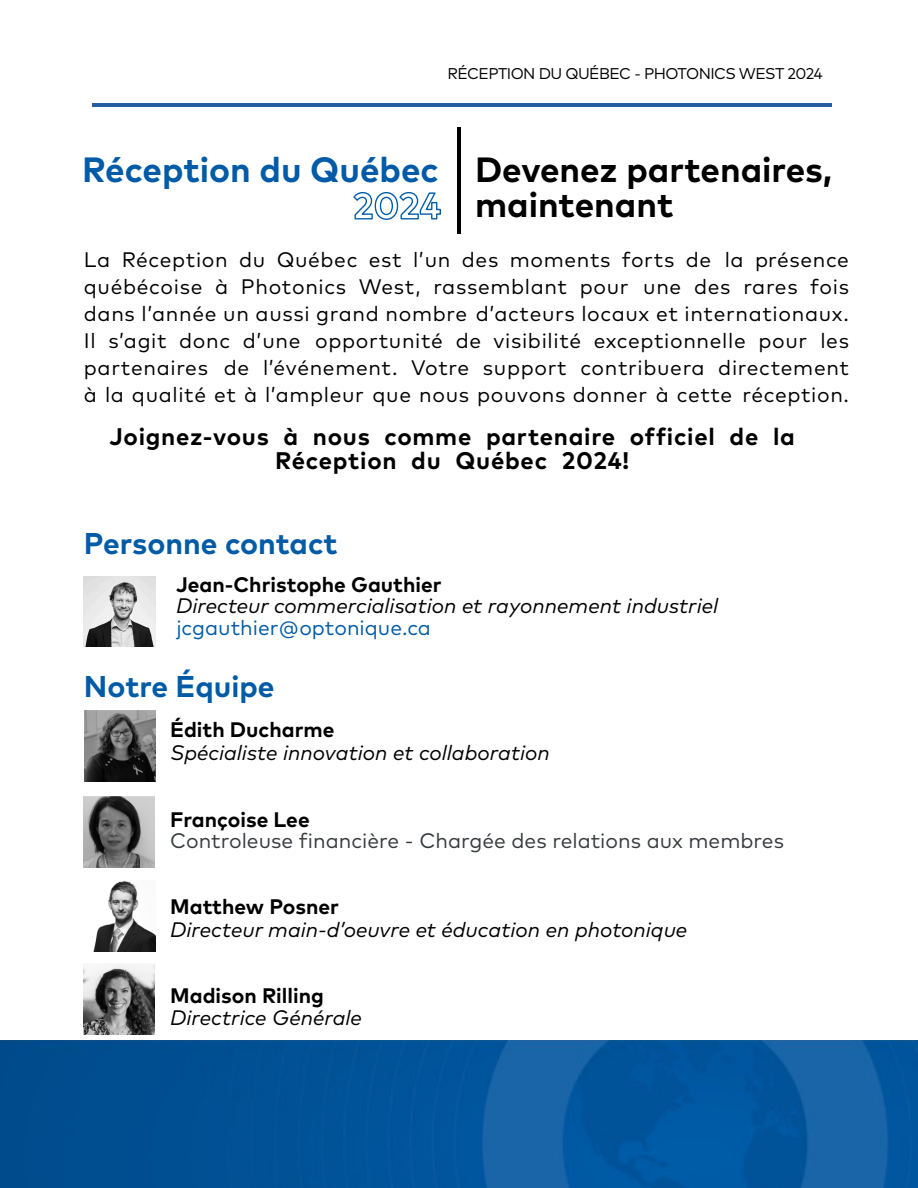
<style>
.page{position:relative;width:918px;height:1188px;background:#fff}
.page>*{position:absolute;margin:0;border:0;box-sizing:border-box;transform-origin:0 0}
.t1{font:700 35.1px/35.1px "Mark Pro";color:#000}
.t2{font:700 30px "Mark Pro";color:#005ba6}
.t3{font:700 24px/24px "Mark Pro";letter-spacing:.03em;color:#000;text-align:center}
.t4{font:21px/27px "Mark Pro";letter-spacing:.03em;color:#000;text-align:justify}
.t5{font:italic 21px "Mark Pro";color:#000}
.t6{font:700 21px "Mark Pro";color:#000}
.t7{font:21px "Mark Pro";color:#373b3f}
.t8{font:21px "Mark Pro";color:#005ba6}
.t9{font:15.6px "Mark Pro";letter-spacing:-.04em;color:#000}
.s1{color:#005ba7}
.s2{font-size:36.75px;color:#005ba7}
</style>
<div class="page">
<hr style="left:93px;top:103px;width:739px;height:4px;background:#255ca2">
<img style="left:0;top:1040px;width:918px;height:148px">
<img style="left:84px;top:964px;width:70px;height:71px">
<img style="left:84px;top:796px;width:71px;height:72px">
<img style="left:93px;top:880px;width:63px;height:71px">
<img style="left:84px;top:711px;width:71px;height:71px">
<hr style="left:457px;top:127px;width:4px;height:107px;background:#000">
<img style="left:84px;top:577px;width:71px;height:70px">
<p class="t9" style="left:447px;top:67px;width:377px">RÉCEPTION DU QUÉBEC - PHOTONICS WEST 2024</p>
<h1 class="t1" style="left:353px;top:154px;width:481px;text-indent:-271px"><span class="s1">Réception du Québec</span> Devenez partenaires,<br><span class="s2">2024</span> maintenant</h1>
<p class="t4" style="left:84px;top:248px;width:767px">La Réception du Québec est l’un des moments forts de la présence québécoise à Photonics West, rassemblant pour une des rares fois dans l’année un aussi grand nombre d’acteurs locaux et internationaux.<br>Il s’agit donc d’une opportunité de visibilité exceptionnelle pour les partenaires de l’événement. Votre support contribuera directement à la qualité et à l’ampleur que nous pouvons donner à cette réception.</p>
<p class="t3" style="left:109px;top:426px;width:687px">Joignez-vous à nous comme partenaire officiel de la<br>Réception du Québec 2024!</p>
<h2 class="t2" style="left:84px;top:531px;width:255px">Personne contact</h2>
<p class="t6" style="left:176px;top:575px;width:267px">Jean-Christophe Gauthier</p>
<p class="t5" style="left:176px;top:596px;width:544px">Directeur commercialisation et rayonnement industriel</p>
<p class="t8" style="left:176px;top:619px;width:256px">jcgauthier@optonique.ca</p>
<h2 class="t2" style="left:84px;top:674px;width:192px">Notre Équipe</h2>
<p class="t6" style="left:170px;top:721px;width:166px">Édith Ducharme</p>
<p class="t5" style="left:171px;top:743px;width:381px">Spécialiste innovation et collaboration</p>
<p class="t6" style="left:170px;top:811px;width:141px">Françoise Lee</p>
<p class="t7" style="left:170px;top:832px;width:615px">Controleuse financière - Chargée des relations aux membres</p>
<p class="t6" style="left:170px;top:898px;width:170px">Matthew Posner</p>
<p class="t5" style="left:170px;top:920px;width:519px">Directeur main-d’oeuvre et éducation en photonique</p>
<p class="t6" style="left:170px;top:986px;width:155px">Madison Rilling</p>
<p class="t5" style="left:170px;top:1009px;width:193px">Directrice Générale</p>
</div>
